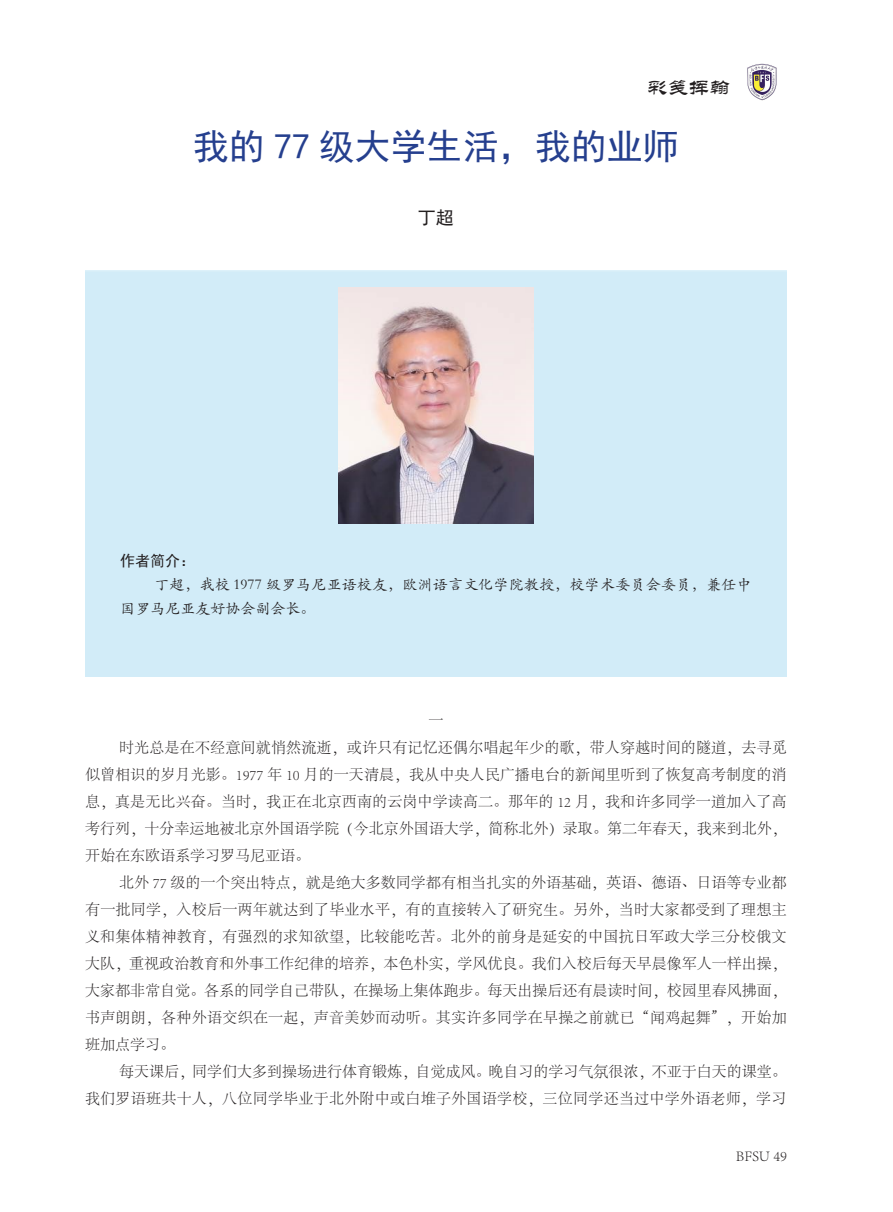
<style>
.page{position:relative;width:893px;height:1212px;background:#fff}
.page>*{position:absolute;margin:0;border:0;box-sizing:border-box;transform-origin:0 0}
.t1{font:36px "Sim Hei";color:#253f8e}
.t2{font:21px "ST Liti";color:#231f20}
.t3{font:18px "Sim Hei";color:#231f20}
.t4{font:300 15px/27px "Adobe Song Std";color:#231f20;text-align:justify}
.t5{font:300 15px/27px "Adobe Song Std";letter-spacing:.02em;color:#231f20;text-align:right}
.t6{font:15px/24px "ST Kaiti";letter-spacing:.015em;color:#231f20}
.t7{font:15px "Sim Hei";color:#231f20}
</style>
<div class="page">
<img style="left:747px;top:64px;width:30px;height:36px">
<img style="left:338px;top:288px;width:196px;height:236px">
<p class="t2" style="left:646px;top:77px;width:85px">彩笺挥翰</p>
<p class="t1" style="left:193px;top:128px;width:488px">我的 77 级大学生活，我的业师</p>
<p class="t3" style="left:418px;top:209px;width:37px">丁超</p>
<p class="t7" style="left:120px;top:553px;width:77px">作者简介：</p>
<p class="t6" style="left:120px;top:572px;width:633px;text-indent:34px">丁超，我校 1977 级罗马尼亚语校友，欧洲语言文化学院教授，校学术委员会委员，兼任中国罗马尼亚友好协会副会长。</p>
<p class="t4" style="left:428px;top:707px;width:16px">一</p>
<p class="t4" style="left:85px;top:734px;width:703px;text-indent:34px">时光总是在不经意间就悄然流逝，或许只有记忆还偶尔唱起年少的歌，带人穿越时间的隧道，去寻觅似曾相识的岁月光影。1977 年 10 月的一天清晨，我从中央人民广播电台的新闻里听到了恢复高考制度的消息，真是无比兴奋。当时，我正在北京西南的云岗中学读高二。那年的 12 月，我和许多同学一道加入了高考行列，十分幸运地被北京外国语学院（今北京外国语大学，简称北外）录取。第二年春天，我来到北外，开始在东欧语系学习罗马尼亚语。</p>
<p class="t4" style="left:85px;top:869px;width:703px;text-indent:34px">北外 77 级的一个突出特点，就是绝大多数同学都有相当扎实的外语基础，英语、德语、日语等专业都有一批同学，入校后一两年就达到了毕业水平，有的直接转入了研究生。另外，当时大家都受到了理想主义和集体精神教育，有强烈的求知欲望，比较能吃苦。北外的前身是延安的中国抗日军政大学三分校俄文大队，重视政治教育和外事工作纪律的培养，本色朴实，学风优良。我们入校后每天早晨像军人一样出操，大家都非常自觉。各系的同学自己带队，在操场上集体跑步。每天出操后还有晨读时间，校园里春风拂面，书声朗朗，各种外语交织在一起，声音美妙而动听。其实许多同学在早操之前就已“闻鸡起舞”，开始加班加点学习。</p>
<p class="t5" style="left:85px;top:1058px;width:703px">每天课后，同学们大多到操场进行体育锻炼，自觉成风。晚自习的学习气氛很浓，不亚于白天的课堂。<br>我们罗语班共十人，八位同学毕业于北外附中或白堆子外国语学校，三位同学还当过中学外语老师，学习</p>
<p class="t4" style="left:736px;top:1143px;width:53px">BFSU 49</p>
</div>
